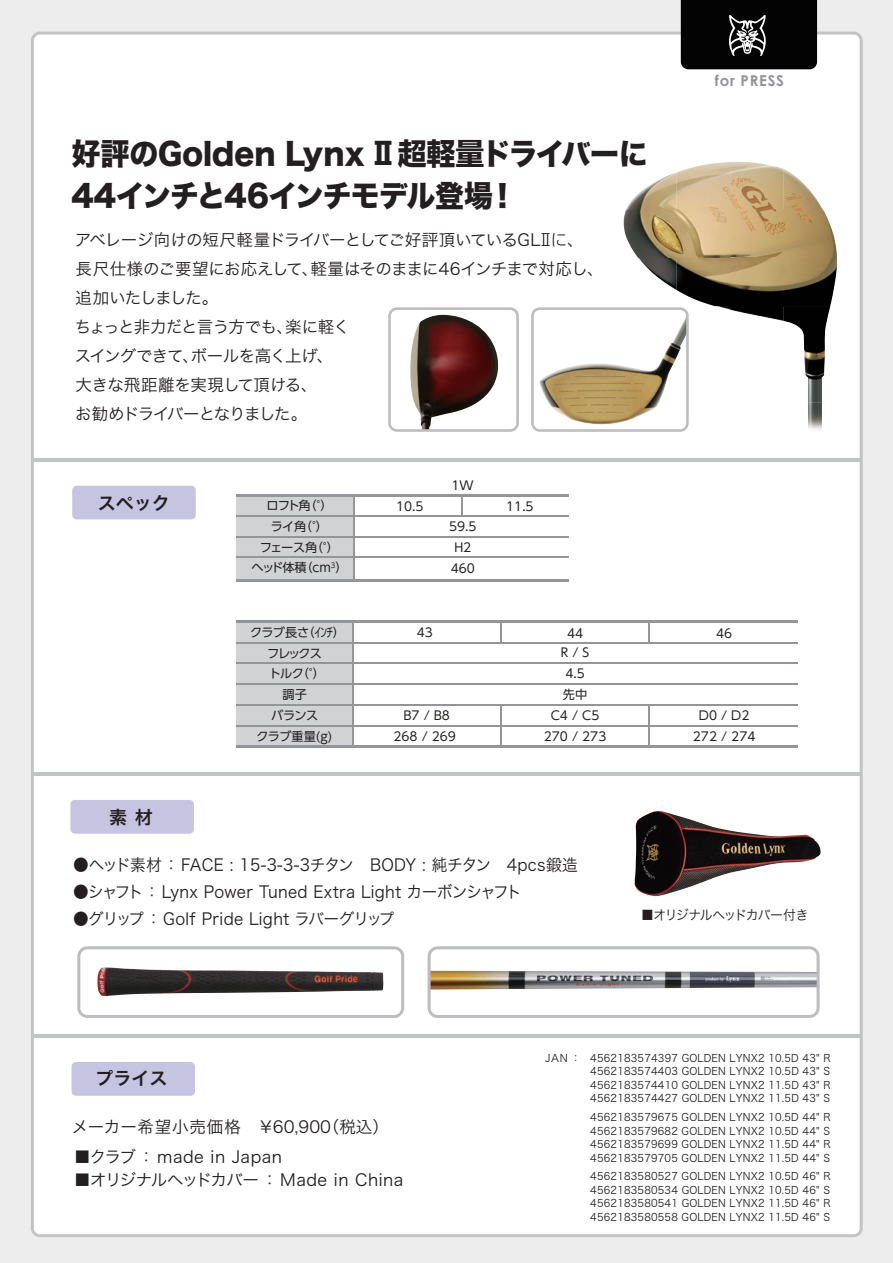
<style>
.page{position:relative;width:893px;height:1263px;background:#ededed}
.page>*{position:absolute;margin:0;border:0;box-sizing:border-box;transform-origin:0 0}
.t1{font:30.15px/42px "Hira Kaku Std W8 90 pv RKSJ H";letter-spacing:-.01em;color:#231f20;scale:.96 1}
.t2{font:18px "Hira Kaku Pro W6 90 pv RKSJ H";color:#231f20}
.t3{font:16.5px "Hira Kaku Pro W3 90 pv RKSJ H";letter-spacing:.02em;color:#231f20;scale:.95 1}
.t4{font:16.5px/28.8px "Hira Kaku Pro W3 90 pv RKSJ H";letter-spacing:-.04em;color:#231f20}
.t5{font:16.5px "Hira Kaku Pro W3 90 pv RKSJ H";letter-spacing:.03em;color:#231f20}
.t6{font:16.5px "Hira Kaku Pro W3 90 pv RKSJ H";letter-spacing:-.02em;color:#231f20}
.t7{font:16.5px/28.8px "Hira Kaku Pro W3 90 pv RKSJ H";letter-spacing:-.05em;color:#231f20}
.t8{font:16.5px/28.8px "Hira Kaku Pro W3 90 pv RKSJ H";letter-spacing:-.045em;color:#231f20}
.t9{font:16.5px "Hira Kaku Pro W3 90 pv RKSJ H";letter-spacing:-.045em;color:#231f20;scale:.95 1}
.t10{font:16.5px "Hira Kaku Pro W3 90 pv RKSJ H";color:#231f20}
.t11{font:16.5px "Hira Kaku Pro W3 90 pv RKSJ H";letter-spacing:-.075em;color:#231f20}
.t12{font:700 15px "Century Gothic";letter-spacing:.05em;color:#939498}
.t13{font:13.5px "Hira Kaku Pro W3 90 pv RKSJ H";letter-spacing:-.07em;color:#231f20;scale:.95 1}
.t14{font:12.15px/20.7px "UD Shin Go Pro Regular 90 pv RKSJ H";color:#231f20}
.t15{font:10.5px/13.5px "Hira Kaku Pro W3 90 pv RKSJ H";letter-spacing:.02em;color:#231f20;text-align:justify;scale:.95 1}
.t16{font:10.5px "Hira Kaku Pro W3 90 pv RKSJ H";letter-spacing:.02em;color:#231f20}
.s1{font-family:"UD Shin Go Pro Bold 90 pv RKSJ H"}
.s2{font-family:"UD Shin Go Pro Light 90 pv RKSJ H"}
</style>
<div class="page">
<div style="left:31px;top:32px;width:832px;height:1205px;background:#fff"></div>
<svg style="left:681px;top:0;width:136px;height:69px;background:#121212"></svg>
<hr style="left:32px;top:773px;width:829px;height:3px;background:#c2c3c5">
<hr style="left:32px;top:459px;width:829px;height:3px;background:#c2c3c5">
<hr style="left:33px;top:1034px;width:829px;height:3px;background:#c2c3c5">
<div style="left:70px;top:800px;width:124px;height:34px;background:#c6c4e1;border-radius:4px"></div>
<div style="left:71px;top:1062px;width:124px;height:34px;background:#c6c4e1;border-radius:4px"></div>
<div style="left:72px;top:486px;width:124px;height:33px;background:#c6c4e1;border-radius:4px"></div>
<svg style="left:77px;top:946px;width:327px;height:72px;background:#f4f4f5"></svg>
<svg style="left:388px;top:307px;width:131px;height:125px;background:#a99694"></svg>
<svg style="left:531px;top:307px;width:158px;height:125px;background:#dcd4c5"></svg>
<svg style="left:428px;top:946px;width:392px;height:72px;background:#dcdbda"></svg>
<img style="left:634px;top:811px;width:187px;height:85px">
<img style="left:97px;top:967px;width:286px;height:29px">
<img style="left:626px;top:172px;width:50px;height:38px">
<img style="left:676px;top:162px;width:108px;height:48px">
<img style="left:784px;top:169px;width:39px;height:41px">
<img style="left:623px;top:210px;width:214px;height:48px">
<img style="left:638px;top:258px;width:38px;height:32px">
<img style="left:676px;top:258px;width:161px;height:48px">
<img style="left:714px;top:306px;width:16px;height:4px">
<img style="left:730px;top:306px;width:54px;height:15px">
<img style="left:784px;top:306px;width:46px;height:48px">
<img style="left:804px;top:354px;width:21px;height:48px">
<img style="left:808px;top:402px;width:14px;height:48px">
<div style="left:236px;top:621px;width:117px;height:126px;background:#d1d2d4"></div>
<hr style="left:236px;top:621px;width:561px;height:2px;background:#939598">
<hr style="left:236px;top:642px;width:561px;height:1px;background:#939598">
<hr style="left:236px;top:663px;width:561px;height:1px;background:#939598">
<hr style="left:236px;top:683px;width:561px;height:2px;background:#939598">
<hr style="left:236px;top:704px;width:561px;height:1px;background:#939598">
<hr style="left:236px;top:725px;width:561px;height:1px;background:#939598">
<hr style="left:236px;top:746px;width:561px;height:2px;background:#939598">
<hr style="left:353px;top:621px;width:1px;height:126px;background:#939598">
<hr style="left:501px;top:705px;width:1px;height:42px;background:#939598">
<hr style="left:649px;top:705px;width:1px;height:42px;background:#939598">
<svg style="left:501px;top:623px;width:1px;height:19px"></svg>
<svg style="left:649px;top:623px;width:1px;height:19px"></svg>
<div style="left:237px;top:495px;width:117px;height:86px;background:#d1d2d4"></div>
<hr style="left:237px;top:494px;width:332px;height:2px;background:#939598">
<hr style="left:237px;top:515px;width:332px;height:1px;background:#939598">
<hr style="left:237px;top:536px;width:332px;height:1px;background:#939598">
<hr style="left:237px;top:557px;width:332px;height:1px;background:#939598">
<hr style="left:237px;top:579px;width:332px;height:2px;background:#939598">
<hr style="left:353px;top:495px;width:2px;height:86px;background:#939598">
<hr style="left:461px;top:495px;width:2px;height:21px;background:#939598">
<h1 class="t1" style="left:488px;top:134px;width:168px;text-indent:-417px">好評のGolden Lynx<span class="s1">Ⅱ超軽量</span>ドライバーに!</h1>
<h1 class="t1" style="left:72px;top:176px;width:440px">44インチと46インチモデル登場</h1>
<h3 class="t4" style="left:310px;top:225px;width:295px;text-indent:-236px">アベレージ向けの短尺軽量ドライバーとしてご好評頂いているGL<span class="s2">Ⅱに</span>、軽量はそのままに46インチまで対応し、</h3>
<h3 class="t10" style="left:76px;top:254px;width:244px">長尺仕様のご要望にお応えして、</h3>
<h3 class="t11" style="left:76px;top:283px;width:144px">追加いたしました。</h3>
<h3 class="t6" style="left:285px;top:312px;width:66px">楽に軽く</h3>
<h3 class="t8" style="left:75px;top:311px;width:260px">ちょっと非力だと言う方でも、<br>スイングできてボールを高く上げ、</h3>
<h3 class="t7" style="left:75px;top:340px;width:244px;text-indent:107px">、<br>大きな飛距離を実現して頂ける、お勧めドライバーとなりました。</h3>
<h2 class="t2" style="left:98px;top:487px;width:73px">スペック</h2>
<h2 class="t2" style="left:109px;top:801px;width:45px">素材</h2>
<p class="t14" style="left:304px;top:495px;width:30px">) (°</p>
<p class="t14" style="left:300px;top:495px;width:30px;text-indent:-33px">ロフト角<br>) (°</p>
<p class="t14" style="left:271px;top:515px;width:37px">ライ角</p>
<p class="t14" style="left:311px;top:536px;width:30px">) (°</p>
<p class="t14" style="left:300px;top:536px;width:49px;text-indent:-41px">フェース角（cm (<sup>3</sup></p>
<p class="t14" style="left:251px;top:557px;width:57px">ヘッド体積</p>
<p class="t14" style="left:250px;top:621px;width:61px">クラブ長さ</p>
<p class="t14" style="left:267px;top:642px;width:56px">フレックス</p>
<p class="t14" style="left:297px;top:663px;width:30px">) (°</p>
<p class="t14" style="left:302px;top:621px;width:44px">（ｲﾝﾁ(</p>
<p class="t14" style="left:269px;top:663px;width:37px">トルク</p>
<p class="t14" style="left:283px;top:684px;width:26px">調子</p>
<p class="t14" style="left:271px;top:704px;width:49px">バランス</p>
<p class="t14" style="left:257px;top:725px;width:77px">クラブ重量 (g(</p>
<p class="t14" style="left:396px;top:496px;width:29px">10.5</p>
<p class="t14" style="left:450px;top:475px;width:14px">１</p>
<p class="t14" style="left:449px;top:516px;width:29px">59.5<br>Ｈ2<br>460</p>
<p class="t14" style="left:459px;top:475px;width:16px">W</p>
<p class="t14" style="left:506px;top:496px;width:29px">11.5</p>
<p class="t14" style="left:417px;top:622px;width:18px">43</p>
<p class="t14" style="left:567px;top:622px;width:18px">44</p>
<p class="t14" style="left:561px;top:642px;width:30px">R S/<br>4.5先中</p>
<p class="t14" style="left:442px;top:705px;width:10px">8</p>
<p class="t14" style="left:393px;top:705px;width:64px;text-indent:8px">Ｂ<br>268 / 269</p>
<p class="t14" style="left:412px;top:705px;width:34px">7 Ｂ/</p>
<p class="t14" style="left:544px;top:705px;width:64px;text-align:center">C 4 C/ 5<br>270 / 273</p>
<h3 class="t9" style="left:73px;top:850px;width:297px">●ヘッド素材：FACE : 15-3-3-3チタン</h3>
<h3 class="t3" style="left:73px;top:877px;width:474px">●シャフト：Lynx Power Tuned Extra Light カーボンシャフト</h3>
<h3 class="t3" style="left:370px;top:850px;width:220px">BODY : 純チタン　4pcs鍛造</h3>
<h3 class="t12" style="left:715px;top:71px;width:71px">for PRESS</h3>
<p class="t14" style="left:716px;top:622px;width:18px">46</p>
<p class="t14" style="left:693px;top:705px;width:64px;text-align:center">D 0 D/ 2<br>272 / 274</p>
<h3 class="t3" style="left:73px;top:904px;width:340px">●グリップ：Golf Pride Light ラバーグリップ</h3>
<p class="t13" style="left:641px;top:902px;width:178px">■オリジナルヘッドカバー付き</p>
<h2 class="t2" style="left:96px;top:1062px;width:73px">プライス</h2>
<p class="t16" style="left:545px;top:1048px;width:37px">JAN ：</p>
<p class="t15" style="left:590px;top:1050px;width:255px">4562183574397 GOLDEN LYNX2 10.5D 43" R 4562183574403 GOLDEN LYNX2 10.5D 43" S 4562183574410 GOLDEN LYNX2 11.5D 43" R 4562183574427 GOLDEN LYNX2 11.5D 43" S</p>
<h3 class="t5" style="left:72px;top:1112px;width:261px">メーカー希望小売価格　￥60,900</h3>
<h3 class="t5" style="left:74px;top:1142px;width:210px">■クラブ：made in Japan</h3>
<h3 class="t6" style="left:74px;top:1165px;width:331px">■オリジナルヘッドカバー：Made in China</h3>
<h3 class="t6" style="left:323px;top:1112px;width:67px">（税込(</h3>
<p class="t15" style="left:590px;top:1110px;width:254px">4562183579675 GOLDEN LYNX2 10.5D 44" R 4562183579682 GOLDEN LYNX2 10.5D 44" S 4562183579699 GOLDEN LYNX2 11.5D 44" R 4562183579705 GOLDEN LYNX2 11.5D 44" S</p>
<p class="t15" style="left:590px;top:1169px;width:254px">4562183580527 GOLDEN LYNX2 10.5D 46" R 4562183580534 GOLDEN LYNX2 10.5D 46" S 4562183580541 GOLDEN LYNX2 11.5D 46" R 4562183580558 GOLDEN LYNX2 11.5D 46" S</p>
</div>
